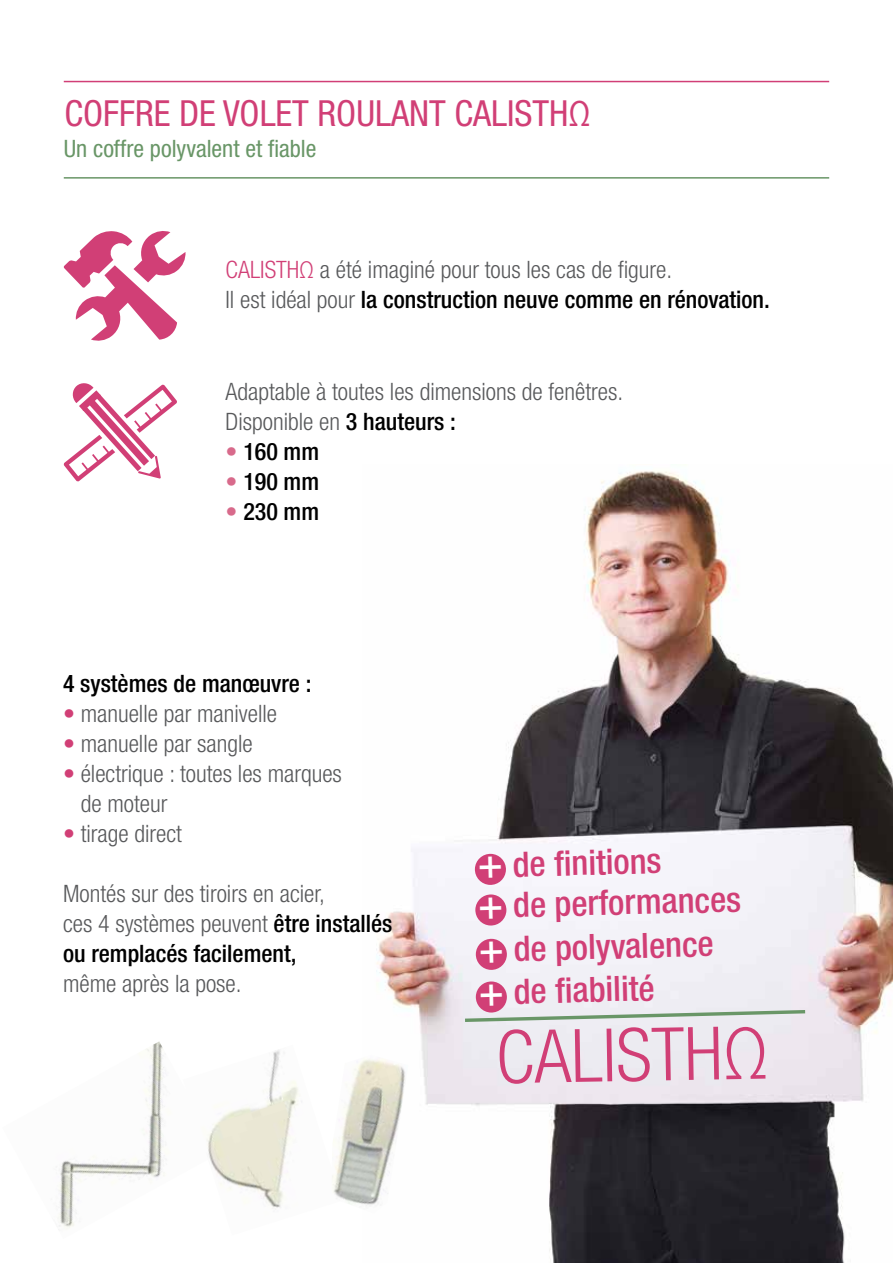
<style>
.page{position:relative;width:893px;height:1263px;background:#fff}
.page>*{position:absolute;margin:0;border:0;box-sizing:border-box;transform-origin:0 0}
.t1{font:300 condensed 73.8px "Helvetica Neue LT Std";color:#d13f76}
.t2{font:condensed 36px "Helvetica Neue LT Std";color:#d13f76}
.t3{font:500 condensed 34.95px/40px "Helvetica Neue LT Std";color:#d13f76}
.t4{font:300 condensed 24px/30px "Helvetica Neue LT Std";color:#58595b}
.t5{font:500 condensed 24px "Helvetica Neue LT Std";color:#000}
.t6{font:condensed 24px "Helvetica Neue LT Std";color:#699667}
.s1{color:#d13f76}
.s2{font-weight:500;color:#000}
.s3{font-weight:300;color:#d86a8b}
.s4{font-size:41.7px;color:#fff}
</style>
<div class="page">
<img style="left:376px;top:471px;width:517px;height:792px">
<hr style="left:64px;top:81px;width:765px;height:1px;background:#d13f76">
<hr style="left:64px;top:177px;width:765px;height:2px;background:#699667">
<svg style="left:64px;top:383px;width:113px;height:99px"></svg>
<img style="left:58px;top:1041px;width:107px;height:188px">
<img style="left:207px;top:1050px;width:95px;height:159px">
<img style="left:332px;top:1055px;width:76px;height:158px">
<svg style="left:64px;top:231px;width:122px;height:110px"></svg>
<div style="left:475px;top:853px;width:31px;height:32px;background:#d13f76;border-radius:50%"></div>
<div style="left:475px;top:894px;width:32px;height:32px;background:#d13f76;border-radius:50%"></div>
<div style="left:475px;top:938px;width:32px;height:32px;background:#d13f76;border-radius:50%"></div>
<div style="left:475px;top:981px;width:32px;height:32px;background:#d13f76;border-radius:50%"></div>
<svg style="left:465px;top:1010px;width:340px;height:12px;background:#c7d2c9"></svg>
<h2 class="t2" style="left:64px;top:93px;width:528px">Coffre de volet roulanT CALISTHΩ</h2>
<p class="t6" style="left:64px;top:135px;width:254px">Un coffre polyvalent et fiable</p>
<p class="t4" style="left:226px;top:255px;width:546px"><span class="s1">CALISTHΩ</span> a été imaginé pour tous les cas de figure.<br>Il est idéal pour <span class="s2">la construction neuve comme en rénovation.</span></p>
<p class="t4" style="left:226px;top:377px;width:399px">Adaptable à toutes les dimensions de fenêtres.<br>Disponible en <span class="s2">3 hauteurs :</span></p>
<p class="t5" style="left:226px;top:437px;width:95px"><span class="s3">•</span> 160 mm</p>
<p class="t5" style="left:226px;top:467px;width:95px"><span class="s3">•</span> 190 mm</p>
<p class="t5" style="left:226px;top:497px;width:95px"><span class="s3">•</span> 230 mm</p>
<p class="t5" style="left:63px;top:669px;width:250px">4 systèmes de manœuvre :</p>
<p class="t4" style="left:63px;top:698px;width:216px"><span class="s1">•</span> manuelle par manivelle</p>
<p class="t4" style="left:63px;top:728px;width:191px"><span class="s1">•</span> manuelle par sangle</p>
<p class="t4" style="left:81px;top:758px;width:263px;text-indent:-18px"><span class="s1">•</span> électrique : toutes les marques de moteur</p>
<p class="t4" style="left:63px;top:818px;width:121px"><span class="s1">•</span> tirage direct</p>
<p class="t4" style="left:63px;top:878px;width:331px">Montés sur des tiroirs en acier,<br>ces 4 systèmes peuvent <span class="s2">être installés ou remplacés facilement,</span></p>
<p class="t4" style="left:63px;top:968px;width:180px">même après la pose.</p>
<h3 class="t3" style="left:477px;top:844px;width:268px;rotate:-1deg"><span class="s4">+</span> de fi nitions<br><span class="s4">+</span> de performances</h3>
<h3 class="t3" style="left:478px;top:926px;width:238px;line-height:42.9px;rotate:-1deg"><span class="s4">+</span> de polyvalence <span class="s4">+</span> de fi abilité</h3>
<h1 class="t1" style="left:495px;top:1015px;width:274px;rotate:-1deg">CALISTHΩ</h1>
</div>
